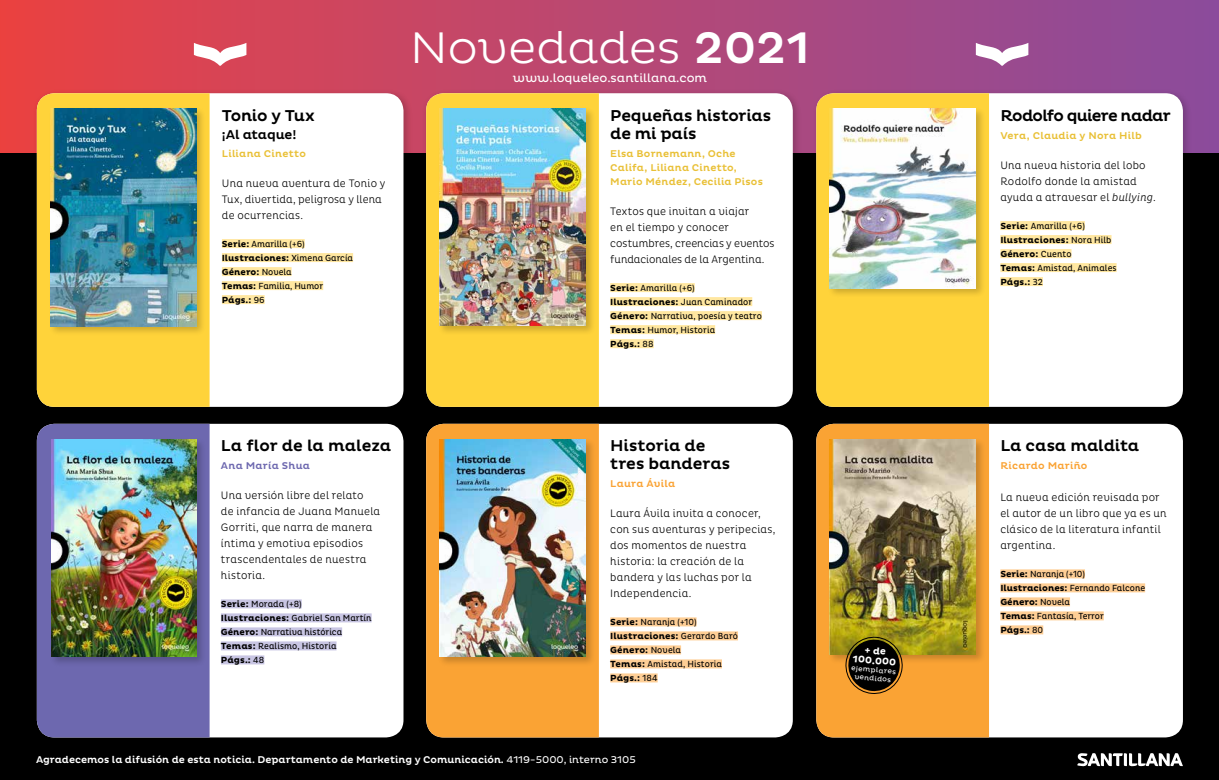
<style>
.page{position:relative;width:1219px;height:780px;background:#fff}
.page>*{position:absolute;margin:0;border:0;box-sizing:border-box;transform-origin:0 0}
.t1{font:300 45px "Pluto";color:#fff}
.t2{font:500 16px/18px "Pluto";letter-spacing:-.01em;color:#000}
.t3{font:500 16px "Pluto";letter-spacing:-.045em;color:#000}
.t4{font:500 13px "Pluto";letter-spacing:-.01em;color:#000}
.t5{font:12px "Pluto";color:#fff}
.t6{font:300 11px/16px "Pluto Cond";letter-spacing:.015em;color:#000}
.t7{font:500 10px/14px "Pluto";letter-spacing:.02em;color:#e9c036}
.t8{font:500 10px "Pluto";color:#fff}
.t9{font:500 10px "Pluto";letter-spacing:.02em;color:#faa334}
.t10{font:500 10px "Pluto";letter-spacing:.025em;color:#6d68af}
.t11{font:700 9.7px/9.7px "Pluto";color:#fff;text-align:center}
.t12{font:9px/14px "Pluto Cond";letter-spacing:.01em;color:#000}
.t13{font:700 9px/14px "Pluto";letter-spacing:.01em;color:#000}
.t14{font:7.1px/8.4px "Pluto";color:#fff;text-align:center}
.s1{font-weight:500}
.s2{font-family:"Pluto";font-weight:700}
.s3{font-family:"Pluto Cond";font-weight:400}
.s4{font-weight:400}
.s5{font-style:italic}
</style>
<div class="page">
<div style="left:0;top:0;width:1219px;height:780px;background:linear-gradient(to right,#e94244,#894c9f)"></div>
<div style="left:0;top:153px;width:1219px;height:627px;background:#000"></div>
<svg style="left:1077px;top:753px;width:106px;height:14px"></svg>
<svg style="left:194px;top:43px;width:52px;height:23px"></svg>
<div style="left:32px;top:89px;width:381px;height:327px;background:#000;opacity:.2"></div>
<div style="left:37px;top:93px;width:366px;height:314px;background:#fff;border-radius:18px"></div>
<div style="left:422px;top:89px;width:380px;height:327px;background:#000;opacity:.2"></div>
<div style="left:426px;top:93px;width:367px;height:314px;background:#fff;border-radius:18px"></div>
<div style="left:812px;top:89px;width:380px;height:327px;background:#000;opacity:.2"></div>
<div style="left:816px;top:93px;width:367px;height:314px;background:#fff;border-radius:18px"></div>
<div style="left:37px;top:424px;width:366px;height:313px;background:#fff;border-radius:18px"></div>
<div style="left:426px;top:424px;width:367px;height:313px;background:#fff;border-radius:18px"></div>
<div style="left:816px;top:424px;width:367px;height:313px;background:#fff;border-radius:18px"></div>
<div style="left:222px;top:239px;width:83px;height:9px;background:#ffe7a0"></div>
<div style="left:222px;top:253px;width:131px;height:9px;background:#ffe7a0"></div>
<div style="left:222px;top:267px;width:70px;height:9px;background:#ffe7a0"></div>
<div style="left:222px;top:281px;width:101px;height:9px;background:#ffe7a0"></div>
<div style="left:222px;top:295px;width:43px;height:9px;background:#ffe7a0"></div>
<div style="left:610px;top:283px;width:85px;height:9px;background:#ffe7a0"></div>
<div style="left:610px;top:297px;width:142px;height:9px;background:#ffe7a0"></div>
<div style="left:610px;top:311px;width:152px;height:9px;background:#ffe7a0"></div>
<div style="left:610px;top:325px;width:105px;height:9px;background:#ffe7a0"></div>
<div style="left:610px;top:339px;width:44px;height:9px;background:#ffe7a0"></div>
<div style="left:1000px;top:221px;width:85px;height:9px;background:#ffe7a0"></div>
<div style="left:1000px;top:235px;width:111px;height:9px;background:#ffe7a0"></div>
<div style="left:1000px;top:249px;width:71px;height:9px;background:#ffe7a0"></div>
<div style="left:1000px;top:263px;width:117px;height:9px;background:#ffe7a0"></div>
<div style="left:1000px;top:277px;width:43px;height:9px;background:#ffe7a0"></div>
<div style="left:221px;top:599px;width:81px;height:9px;background:#c8c5e3"></div>
<div style="left:221px;top:613px;width:151px;height:9px;background:#c8c5e3"></div>
<div style="left:221px;top:627px;width:121px;height:9px;background:#c8c5e3"></div>
<div style="left:221px;top:641px;width:116px;height:9px;background:#c8c5e3"></div>
<div style="left:221px;top:655px;width:43px;height:9px;background:#c8c5e3"></div>
<div style="left:610px;top:617px;width:87px;height:9px;background:#fece95"></div>
<div style="left:610px;top:631px;width:128px;height:9px;background:#fece95"></div>
<div style="left:610px;top:645px;width:71px;height:9px;background:#fece95"></div>
<div style="left:610px;top:659px;width:112px;height:9px;background:#fece95"></div>
<div style="left:610px;top:673px;width:48px;height:9px;background:#fece95"></div>
<div style="left:1000px;top:569px;width:85px;height:9px;background:#fece95"></div>
<div style="left:1000px;top:583px;width:145px;height:9px;background:#fece95"></div>
<div style="left:1000px;top:597px;width:70px;height:9px;background:#fece95"></div>
<div style="left:1000px;top:611px;width:104px;height:9px;background:#fece95"></div>
<div style="left:1000px;top:625px;width:43px;height:9px;background:#fece95"></div>
<div style="left:37px;top:93px;width:173px;height:314px;background:#ffd33a"></div>
<div style="left:426px;top:93px;width:173px;height:314px;background:#ffd33a"></div>
<div style="left:816px;top:93px;width:173px;height:314px;background:#ffd33a"></div>
<div style="left:37px;top:424px;width:173px;height:313px;background:#6d68af"></div>
<div style="left:426px;top:424px;width:173px;height:313px;background:#faa334"></div>
<div style="left:816px;top:424px;width:173px;height:313px;background:#faa334"></div>
<div style="left:48px;top:107px;width:158px;height:229px;background:#000;opacity:.2"></div>
<img style="left:50px;top:109px;width:146px;height:217px">
<div style="left:437px;top:107px;width:159px;height:229px;background:#000;opacity:.2"></div>
<img style="left:439px;top:109px;width:147px;height:216px">
<div style="left:828px;top:107px;width:158px;height:191px;background:#000;opacity:.2"></div>
<img style="left:830px;top:109px;width:146px;height:179px">
<div style="left:49px;top:437px;width:158px;height:229px;background:#000;opacity:.2"></div>
<img style="left:51px;top:439px;width:146px;height:217px">
<div style="left:437px;top:437px;width:159px;height:229px;background:#000;opacity:.2"></div>
<img style="left:439px;top:439px;width:147px;height:217px">
<div style="left:828px;top:437px;width:158px;height:227px;background:#000;opacity:.2"></div>
<img style="left:830px;top:439px;width:146px;height:215px">
<svg style="left:844px;top:635px;width:60px;height:59px;background:#4b380d"></svg>
<svg style="left:976px;top:43px;width:52px;height:23px"></svg>
<h1 class="t1" style="left:410px;top:22px;width:401px">Novedades <span class="s1">2021</span></h1>
<h2 class="t2" style="left:222px;top:106px;width:94px">Tonio y Tux</h2>
<p class="t4" style="left:222px;top:127px;width:76px">¡Al ataque!</p>
<p class="t7" style="left:222px;top:146px;width:86px">Liliana Cinetto</p>
<p class="t6" style="left:222px;top:175px;width:165px">Una nueva aventura de Tonio y<br>Tux, divertida, peligrosa y llena de ocurrencias.</p>
<p class="t12" style="left:222px;top:237px;width:84px"><span class="s2">Serie:</span> Amarilla (+6)</p>
<p class="t13" style="left:222px;top:251px;width:133px">Ilustraciones: <span class="s3">Ximena García<br></span>Género: <span class="s3">Novela</span></p>
<p class="t12" style="left:222px;top:279px;width:103px"><span class="s2">Temas:</span> Familia, Humor</p>
<p class="t13" style="left:222px;top:293px;width:44px">Págs.: <span class="s3">96</span></p>
<h2 class="t2" style="left:221px;top:437px;width:172px">La flor de la maleza</h2>
<p class="t10" style="left:221px;top:459px;width:91px">Ana María Shua</p>
<p class="t6" style="left:221px;top:487px;width:161px">Una versión libre del relato<br>de infancia de Juana Manuela<br>Gorriti, que narra de manera íntima y emotiva episodios trascendentales de nuestra historia.</p>
<p class="t12" style="left:221px;top:597px;width:152px"><span class="s2">Serie:</span> Morada (+8)<br><span class="s2">Ilustraciones:</span> Gabriel San Martín<br><span class="s2">Género:</span> Narrativa histórica<br><span class="s2">Temas:</span> Realismo, Historia</p>
<p class="t13" style="left:221px;top:653px;width:45px">Págs.: <span class="s3">48</span></p>
<p class="t5" style="left:513px;top:71px;width:196px">www.loqueleo.santillana.com</p>
<h2 class="t2" style="left:610px;top:106px;width:162px">Pequeñas historias de mi país</h2>
<p class="t7" style="left:610px;top:146px;width:154px">Elsa Bornemann, Oche<br>Califa, Liliana Cinetto,<br>Mario Méndez, Cecilia Pisos</p>
<p class="t6" style="left:610px;top:203px;width:166px">Textos que invitan a viajar<br>en el tiempo y conocer costumbres, creencias y eventos fundacionales de la Argentina.</p>
<p class="t12" style="left:610px;top:281px;width:86px"><span class="s2">Serie:</span> Amarilla (+6)</p>
<p class="t13" style="left:610px;top:295px;width:144px">Ilustraciones: <span class="s3">Juan Caminador</span></p>
<p class="t12" style="left:610px;top:309px;width:153px"><span class="s2">Género:</span> Narrativa, poesía y teatro<br><span class="s2">Temas:</span> Humor, Historia</p>
<p class="t13" style="left:610px;top:337px;width:45px">Págs.: <span class="s3">88</span></p>
<h2 class="t2" style="left:610px;top:437px;width:122px">Historia de tres banderas</h2>
<p class="t9" style="left:610px;top:477px;width:66px">Laura Ávila</p>
<p class="t6" style="left:610px;top:505px;width:167px">Laura Ávila invita a conocer, con sus aventuras y peripecias, dos momentos de nuestra historia: la creación de la bandera y las luchas por la<br>Independencia.</p>
<p class="t12" style="left:610px;top:615px;width:88px"><span class="s2">Serie:</span> Naranja (+10)</p>
<p class="t13" style="left:610px;top:629px;width:129px">Ilustraciones: <span class="s3">Gerardo Baró<br></span>Género: <span class="s3">Novela</span></p>
<p class="t12" style="left:610px;top:657px;width:113px"><span class="s2">Temas:</span> Amistad, Historia</p>
<p class="t13" style="left:610px;top:671px;width:49px">Págs.: <span class="s3">184</span></p>
<p class="t8" style="left:36px;top:754px;width:601px">Agradecemos la difusión de esta noticia. Departamento de Marketing y Comunicación. <span class="s4">4119-5000, interno 3105</span></p>
<p class="t11" style="left:854px;top:644px;width:45px;rotate:5deg">+ de<br>100.000</p>
<p class="t14" style="left:852px;top:663px;width:46px;rotate:5deg">ejemplares vendidos</p>
<h2 class="t3" style="left:1000px;top:106px;width:172px">Rodolfo quiere nadar</h2>
<p class="t7" style="left:1000px;top:128px;width:143px">Vera, Claudia y Nora Hilb</p>
<p class="t6" style="left:1000px;top:157px;width:157px">Una nueva historia del lobo<br>Rodolfo donde la amistad ayuda a atravesar el <span class="s5">bullying</span>.</p>
<p class="t12" style="left:1000px;top:219px;width:86px"><span class="s2">Serie:</span> Amarilla (+6)</p>
<p class="t13" style="left:1000px;top:233px;width:113px">Ilustraciones: <span class="s3">Nora Hilb<br></span>Género: <span class="s3">Cuento</span></p>
<p class="t12" style="left:1000px;top:261px;width:118px"><span class="s2">Temas:</span> Amistad, Animales</p>
<p class="t13" style="left:1000px;top:275px;width:44px">Págs.: <span class="s3">32</span></p>
<h2 class="t2" style="left:1000px;top:437px;width:140px">La casa maldita</h2>
<p class="t9" style="left:1000px;top:459px;width:89px">Ricardo Mariño</p>
<p class="t6" style="left:1000px;top:489px;width:168px">La nueva edición revisada por el autor de un libro que ya es un clásico de la literatura infantil argentina.</p>
<p class="t12" style="left:1000px;top:567px;width:146px"><span class="s2">Serie:</span> Naranja (+10)<br><span class="s2">Ilustraciones:</span> Fernando Falcone</p>
<p class="t13" style="left:1000px;top:595px;width:71px">Género: <span class="s3">Novela</span></p>
<p class="t12" style="left:1000px;top:609px;width:105px"><span class="s2">Temas:</span> Fantasía, Terror</p>
<p class="t13" style="left:1000px;top:623px;width:44px">Págs.: <span class="s3">80</span></p>
</div>
